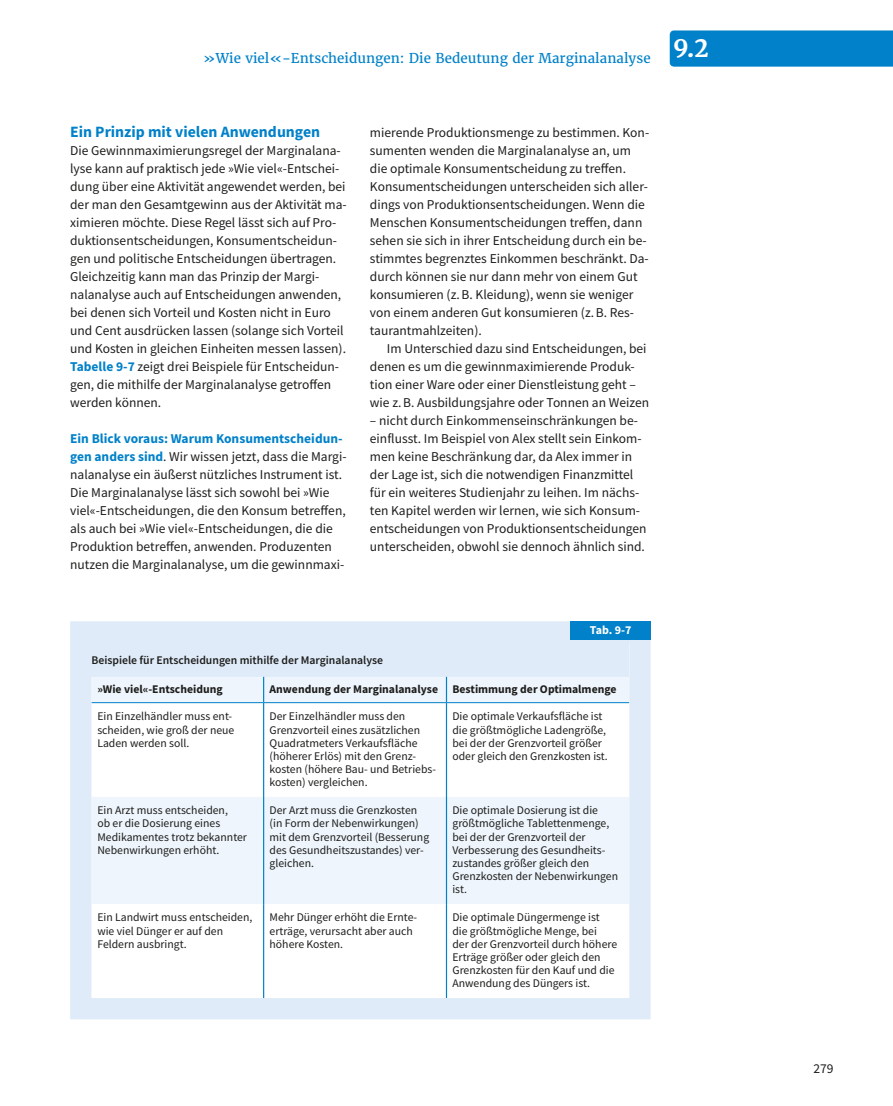
<style>
.page{position:relative;width:893px;height:1106px;background:#fff}
.page>*{position:absolute;margin:0;border:0;box-sizing:border-box;transform-origin:0 0}
.t1{font:700 24px "Haufe Merriweather";color:#fff}
.t2{font:700 15.75px "Source Sans Pro";color:#0081c9}
.t3{font:13.5px/18px "Source Sans Pro";color:#1d1d1b}
.t4{font:13.5px "Haufe Merriweather";color:#0081c9}
.t5{font:700 12px "Source Sans Pro";color:#fff}
.t6{font:11.7px/13.2px "Source Sans Pro";color:#1d1d1b}
.t7{font:700 11.7px "Source Sans Pro";color:#1d1d1b}
.t8{font:600 11.7px "Source Sans Pro";color:#1d1d1b}
.s1{font-weight:700;color:#0081c9}
</style>
<div class="page">
<div style="left:670px;top:30px;width:223px;height:37px;background:#0081c9"></div>
<div style="left:91px;top:640px;width:538px;height:37px;background:#dfebf9"></div>
<div style="left:92px;top:677px;width:537px;height:25px;background:#eef5fc"></div>
<svg style="left:92px;top:703px;width:537px;height:294px"></svg>
<hr style="left:263px;top:703px;width:1px;height:94px;background:#0081c9">
<hr style="left:446px;top:703px;width:1px;height:94px;background:#0081c9">
<hr style="left:263px;top:797px;width:1px;height:107px;background:#0081c9">
<hr style="left:446px;top:797px;width:1px;height:107px;background:#0081c9">
<hr style="left:263px;top:904px;width:1px;height:94px;background:#0081c9">
<hr style="left:446px;top:904px;width:1px;height:94px;background:#0081c9">
<svg style="left:263px;top:677px;width:1px;height:25px"></svg>
<svg style="left:446px;top:677px;width:1px;height:25px"></svg>
<hr style="left:91px;top:702px;width:173px;height:1px;background:#0081c9">
<hr style="left:264px;top:702px;width:182px;height:1px;background:#0081c9">
<hr style="left:446px;top:702px;width:183px;height:1px;background:#0081c9">
<div style="left:70px;top:621px;width:581px;height:398px;border:21px solid #dfebf9"></div>
<div style="left:570px;top:621px;width:81px;height:18px;background:#0081c9"></div>
<p class="t4" style="left:203px;top:50px;width:449px">»Wie viel«- Entscheidungen: Die Bedeutung der Marginalanalyse</p>
<p class="t2" style="left:70px;top:121px;width:252px">Ein Prinzip mit vielen Anwendungen</p>
<p class="t3" style="left:70px;top:141px;width:278px">Die Gewinnmaximierungsregel der Marginalana&shy;lyse kann auf praktisch jede »Wie viel«-Entschei&shy;dung über eine Aktivität angewendet werden, bei der man den Gesamtgewinn aus der Aktivität ma&shy;ximieren möchte. Diese Regel lässt sich auf Pro&shy;duktionsentscheidungen, Konsumentscheidun&shy;gen und politische Entscheidungen übertragen.<br>Gleichzeitig kann man das Prinzip der Margi&shy;nalanalyse auch auf Entscheidungen anwenden, bei denen sich Vorteil und Kosten nicht in Euro und Cent ausdrücken lassen (solange sich Vorteil und Kosten in gleichen Einheiten messen lassen).<br><span class="s1">Tabelle 9‑7</span> zeigt drei Beispiele für Entscheidun&shy;gen, die mithilfe der Marginalanalyse getroffen werden können.</p>
<p class="t3" style="left:70px;top:429px;width:278px"><span class="s1">Ein Blick voraus: Warum Konsumentscheidun&shy;gen anders sind</span>. Wir wissen jetzt, dass die Margi&shy;nalanalyse ein äußerst nützliches Instrument ist.<br>Die Marginalanalyse lässt sich sowohl bei »Wie viel«-Entscheidungen, die den Konsum betreffen, als auch bei »Wie viel«-Entscheidungen, die die Produktion betreffen, anwenden. Produzenten nutzen die Marginalanalyse, um die gewinnmaxi-</p>
<p class="t3" style="left:370px;top:123px;width:281px">mierende Produktionsmenge zu bestimmen. Kon&shy;sumenten wenden die Marginalanalyse an, um die optimale Konsumentscheidung zu treffen.<br>Konsumentscheidungen unterscheiden sich aller&shy;dings von Produktionsentscheidungen. Wenn die Menschen Konsumentscheidungen treffen, dann sehen sie sich in ihrer Entscheidung durch ein be&shy;stimmtes begrenztes Einkommen beschränkt. Da&shy;durch können sie nur dann mehr von einem Gut konsumieren (z.B. Kleidung), wenn sie weniger von einem anderen Gut konsumieren (z.B. Res&shy;taurantmahlzeiten).</p>
<p class="t3" style="left:370px;top:339px;width:281px;text-indent:17px">Im Unterschied dazu sind Entscheidungen, bei denen es um die gewinnmaximierende Produk&shy;tion einer Ware oder einer Dienstleistung geht – wie z.B. Ausbildungsjahre oder Tonnen an Weizen</p>
<p class="t3" style="left:370px;top:411px;width:278px">– nicht durch Einkommenseinschränkungen be&shy;einflusst. Im Beispiel von Alex stellt sein Einkom&shy;men keine Beschränkung dar, da Alex immer in der Lage ist, sich die notwendigen Finanzmittel für ein weiteres Studienjahr zu leihen. Im nächs&shy;ten Kapitel werden wir lernen, wie sich Konsum&shy;entscheidungen von Produktionsentscheidungen unterscheiden, obwohl sie dennoch ähnlich sind.</p>
<p class="t5" style="left:590px;top:622px;width:43px">Tab. 9‑7</p>
<p class="t8" style="left:91px;top:652px;width:293px">Beispiele für Entscheidungen mithilfe der Marginalanalyse</p>
<p class="t7" style="left:97px;top:681px;width:127px">»Wie viel«-Entscheidung</p>
<p class="t7" style="left:270px;top:681px;width:348px">Anwendung der Marginalanalyse Bestimmung der Optimalmenge</p>
<p class="t6" style="left:97px;top:709px;width:138px">Ein Einzelhändler muss ent&shy;scheiden, wie groß der neue<br>Laden werden soll.</p>
<p class="t6" style="left:270px;top:709px;width:168px">Der Einzelhändler muss den<br>Grenzvorteil eines zusätzlichen<br>Quadratmeters Verkaufsfläche (höherer Erlös) mit den Grenz&shy;kosten (höhere Bau- und Betriebs&shy;kosten) vergleichen.</p>
<p class="t6" style="left:452px;top:709px;width:157px">Die optimale Verkaufsfläche ist die größtmögliche Ladengröße, bei der der Grenzvorteil größer oder gleich den Grenzkosten ist.</p>
<p class="t6" style="left:97px;top:803px;width:151px">Ein Arzt muss entscheiden,<br>ob er die Dosierung eines<br>Medikamentes trotz bekannter<br>Nebenwirkungen erhöht.</p>
<p class="t6" style="left:270px;top:803px;width:161px">Der Arzt muss die Grenzkosten (in Form der Nebenwirkungen) mit dem Grenzvorteil (Besserung des Gesundheitszustandes) ver&shy;gleichen.</p>
<p class="t6" style="left:452px;top:803px;width:167px">Die optimale Dosierung ist die größtmögliche Tablettenmenge, bei der der Grenzvorteil der<br>Verbesserung des Gesundheits&shy;zustandes größer gleich den<br>Grenzkosten der Nebenwirkungen ist.</p>
<p class="t6" style="left:97px;top:910px;width:157px">Ein Landwirt muss entscheiden, wie viel Dünger er auf den<br>Feldern ausbringt.</p>
<p class="t6" style="left:270px;top:910px;width:148px">Mehr Dünger erhöht die Ernte&shy;erträge, verursacht aber auch höhere Kosten.</p>
<p class="t6" style="left:452px;top:910px;width:166px">Die optimale Düngermenge ist die größtmögliche Menge, bei<br>der der Grenzvorteil durch höhere<br>Erträge größer oder gleich den<br>Grenzkosten für den Kauf und die<br>Anwendung des Düngers ist.</p>
<h1 class="t1" style="left:673px;top:33px;width:37px">9.2</h1>
<p class="t3" style="left:813px;top:1059px;width:22px">279</p>
</div>
